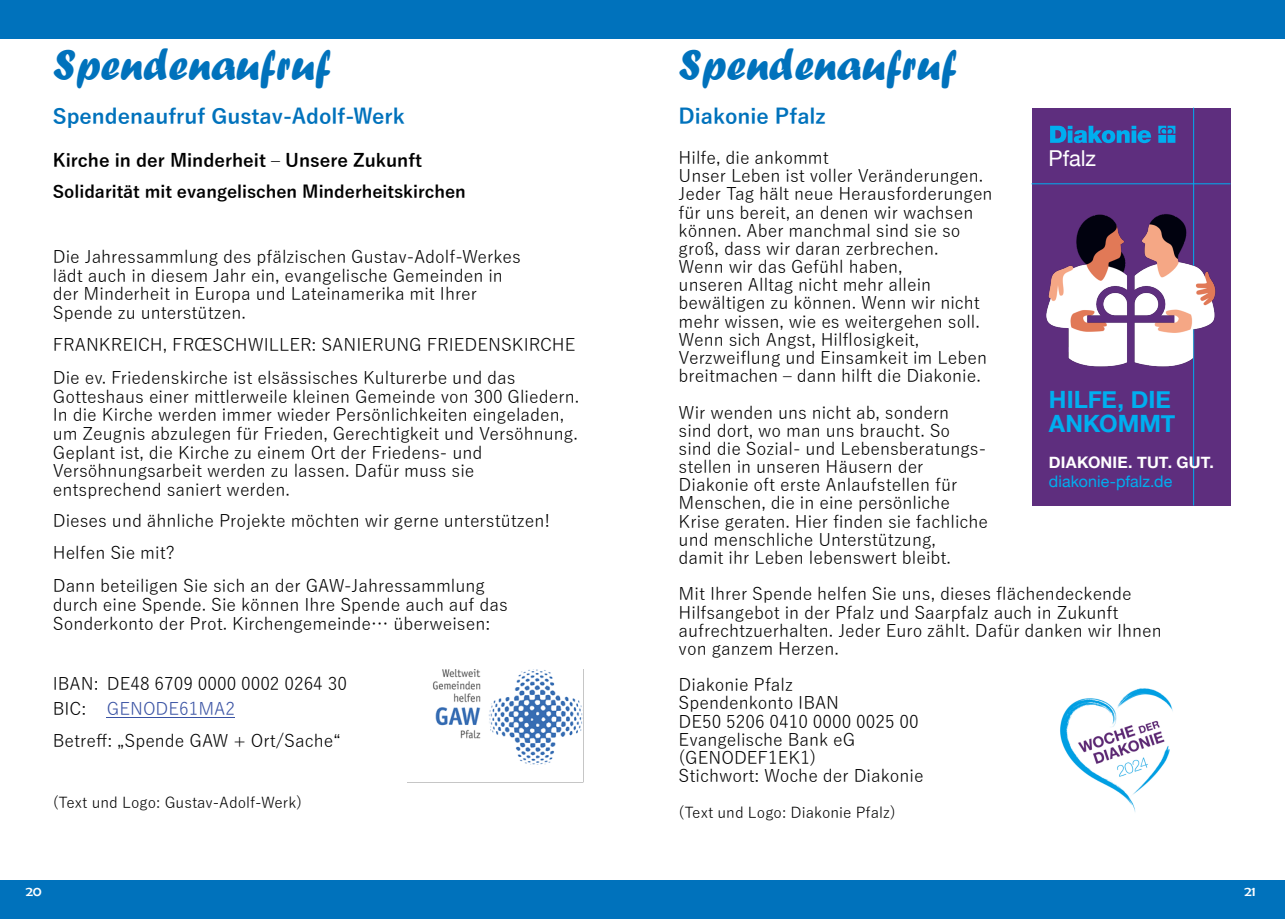
<style>
.page{position:relative;width:1285px;height:919px;background:#fff}
.page>*{position:absolute;margin:0;border:0;box-sizing:border-box;transform-origin:0 0}
.t1{font:45px "Forte";color:#0072bc}
.t2{font:700 23.85px/24.9px "Helvetica Neue";color:#00aeef}
.t3{font:21.9px "Helvetica Neue";letter-spacing:-.005em;color:#fff}
.t4{font:700 21px "Yu Gothic";color:#0072bc}
.t5{font:700 18px "Yu Gothic";color:#000}
.t6{font:17.25px/18.1px "Yu Gothic";color:#000}
.t7{font:700 17.25px "Yu Gothic";color:#000}
.t8{font:700 15.9px "Helvetica Neue";letter-spacing:.01em;color:#fff}
.t9{font:15.9px "Helvetica Neue";letter-spacing:.005em;color:#00aeef}
.t10{font:15px "Yu Gothic";color:#000}
.t11{font:13.5px "Berlin Sans FB";color:#fff;scale:1.11 1}
.s1{color:#3952a3}
</style>
<div class="page">
<div style="left:0;top:0;width:1284px;height:39px;background:#0072bc"></div>
<div style="left:0;top:880px;width:1284px;height:38px;background:#0072bc"></div>
<img style="left:1060px;top:688px;width:113px;height:124px">
<div style="left:1031px;top:108px;width:199px;height:397px;background:#5e2e7e"></div>
<hr style="left:1193px;top:108px;width:1px;height:397px;background:#00aeef">
<svg style="left:1050px;top:126px;width:125px;height:17px"></svg>
<img style="left:1031px;top:164px;width:199px;height:213px">
<hr style="left:107px;top:717px;width:128px;height:1px;background:#3952a3">
<img style="left:432px;top:669px;width:151px;height:96px">
<h1 class="t1" style="left:53px;top:49px;width:280px">Spendenaufruf</h1>
<h1 class="t1" style="left:678px;top:49px;width:280px">Spendenaufruf</h1>
<p class="t4" style="left:678px;top:106px;width:149px">Diakonie Pfalz</p>
<p class="t6" style="left:678px;top:148px;width:315px">Hilfe, die ankommt<br>Unser Leben ist voller Veränderungen.<br>Jeder Tag hält neue Herausforderungen für uns bereit, an denen wir wachsen können. Aber manchmal sind sie so groß, dass wir daran zerbrechen.<br>Wenn wir das Gefühl haben,<br>unseren Alltag nicht mehr allein bewältigen zu können. Wenn wir nicht mehr wissen, wie es weitergehen soll.<br>Wenn sich Angst, Hilflosigkeit, Verzweiflung und Einsamkeit im Leben breitmachen ‒ dann hilft die Diakonie.</p>
<p class="t6" style="left:678px;top:403px;width:311px">Wir wenden uns nicht ab, sondern<br>sind dort, wo man uns braucht. So<br>sind die Sozial- und Lebensberatungs&shy;stellen in unseren Häusern der Diakonie oft erste Anlaufstellen für Menschen, die in eine persönliche Krise geraten. Hier finden sie fachliche und menschliche Unterstützung,<br>damit ihr Leben lebenswert bleibt.</p>
<p class="t6" style="left:678px;top:584px;width:484px">Mit Ihrer Spende helfen Sie uns, dieses flächendeckende Hilfsangebot in der Pfalz und Saarpfalz auch in Zukunft aufrechtzuerhalten. Jeder Euro zählt. Dafür danken wir Ihnen von ganzem Herzen.</p>
<p class="t6" style="left:678px;top:675px;width:246px">Diakonie Pfalz<br>Spendenkonto IBAN<br>DE50 5206 0410 0000 0025 00<br>Evangelische Bank eG (GENODEF1EK1)<br>Stichwort: Woche der Diakonie</p>
<p class="t10" style="left:678px;top:804px;width:219px">(Text und Logo: Diakonie Pfalz)</p>
<p class="t4" style="left:53px;top:106px;width:353px">Spendenaufruf Gustav-Adolf-Werk</p>
<p class="t5" style="left:53px;top:151px;width:370px">Kirche in der Minderheit ‒ Unsere Zukunft</p>
<p class="t7" style="left:53px;top:183px;width:414px">Solidarität mit evangelischen Minderheitskirchen</p>
<p class="t3" style="left:1048px;top:142px;width:49px">Pfalz</p>
<p class="t6" style="left:53px;top:247px;width:469px;line-height:18.6px">Die Jahressammlung des pfälzischen Gustav-Adolf-Werkes lädt auch in diesem Jahr ein, evangelische Gemeinden in der Minderheit in Europa und Lateinamerika mit Ihrer Spende zu unterstützen.</p>
<p class="t6" style="left:53px;top:327px;width:524px;line-height:33.6px">FRANKREICH, FRŒSCHWILLER: SANIERUNG FRIEDENSKIRCHE<br>Die ev. Friedenskirche ist elsässisches Kulturerbe und das</p>
<p class="t6" style="left:53px;top:387px;width:527px;line-height:18.6px">Gotteshaus einer mittlerweile kleinen Gemeinde von 300 Gliedern.<br>In die Kirche werden immer wieder Persönlichkeiten eingeladen, um Zeugnis abzulegen für Frieden, Gerechtigkeit und Versöhnung.<br>Geplant ist, die Kirche zu einem Ort der Friedens- und Versöhnungsarbeit werden zu lassen. Dafür muss sie entsprechend saniert werden.</p>
<p class="t6" style="left:53px;top:505px;width:499px;line-height:31.5px">Dieses und ähnliche Projekte möchten wir gerne unterstützen!<br>Helfen Sie mit?</p>
<p class="t6" style="left:53px;top:576px;width:456px;line-height:18.6px">Dann beteiligen Sie sich an der GAW-Jahressammlung durch eine Spende. Sie können Ihre Spende auch auf das<br>Sonderkonto der Prot. Kirchengemeinde… überweisen:</p>
<h2 class="t2" style="left:1048px;top:387px;width:128px">HILFE, DIE<br>ANKOMMT</h2>
<p class="t8" style="left:1048px;top:449px;width:166px">DIAKONIE. TUT. GUT.</p>
<p class="t9" style="left:1048px;top:470px;width:125px">diakonie-pfalz.de</p>
<p class="t6" style="left:53px;top:670px;width:296px;line-height:25.5px">IBAN: DE48 6709 0000 0002 0264 30<br>BIC: <span class="s1">GENODE61MA2</span></p>
<p class="t6" style="left:53px;top:731px;width:289px">Betreff: „Spende GAW + Ort/Sache“</p>
<p class="t10" style="left:53px;top:794px;width:251px">(Text und Logo: Gustav-Adolf-Werk)</p>
<p class="t11" style="left:26px;top:883px;width:16px">20</p>
<p class="t11" style="left:1244px;top:883px;width:12px">21</p>
</div>
